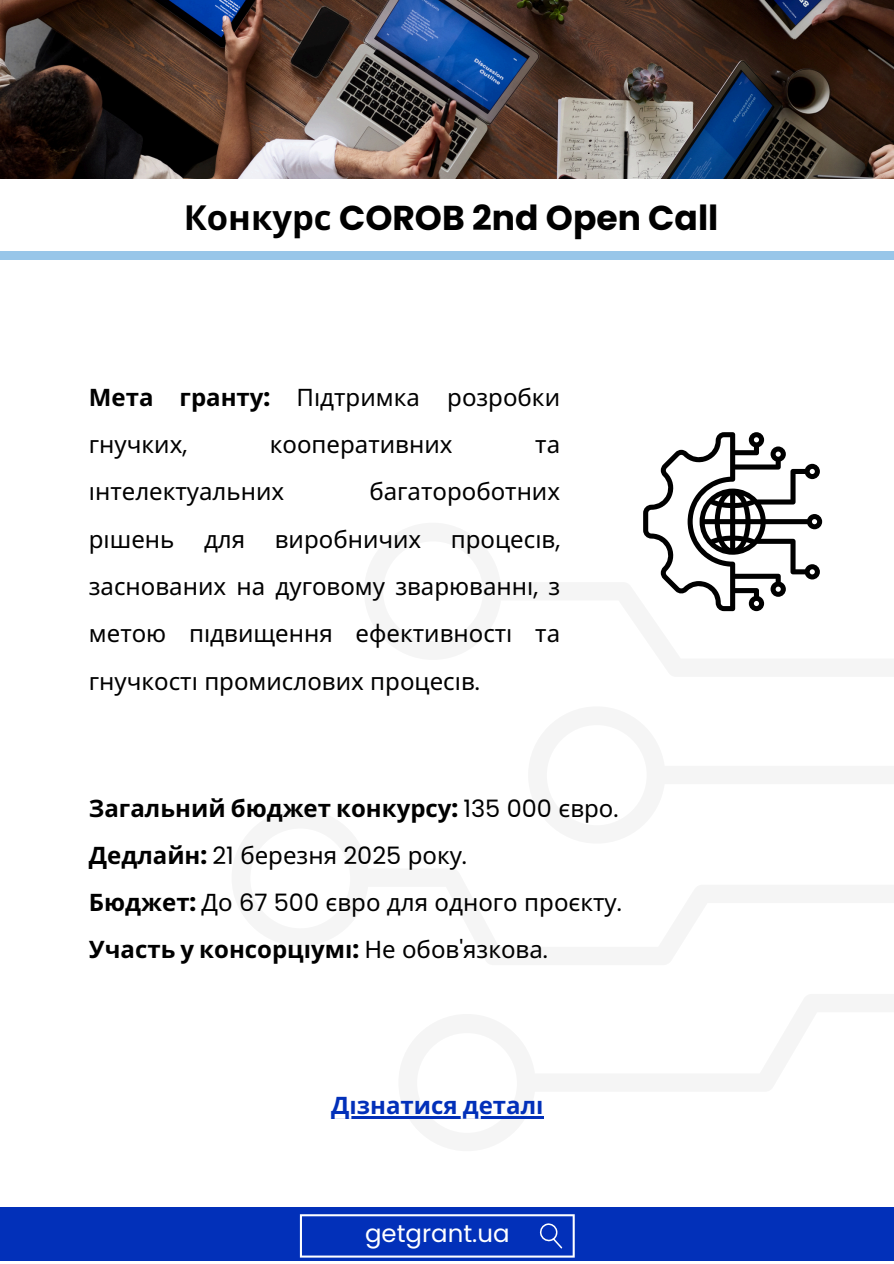
<style>
.page{position:relative;width:894px;height:1264px;background:#fff}
.page>*{position:absolute;margin:0;border:0;box-sizing:border-box;transform-origin:0 0}
.t1{font:700 34.5px "Poppins";color:#000}
.t2{font:24.45px "Poppins";color:#fff}
.t3{font:24px/47.2px "Noto Sans";color:#000}
.t4{font:700 24px/47.2px "Noto Sans";color:#000}
.t5{font:700 24px "Noto Sans";color:#0230b9}
.s1{font-family:"Noto Sans"}
.s2{font-weight:700}
.s3{font-family:"Poppins";font-weight:700}
.s4{font-family:"Poppins"}
.s5{font-family:"Poppins";font-weight:400}
.s6{font-weight:400}
</style>
<div class="page">
<img style="left:0;top:0;width:893px;height:178px">
<div style="left:0;top:1207px;width:893px;height:53px;background:#0230b9"></div>
<svg style="left:300px;top:1214px;width:274px;height:43px"></svg>
<div style="left:0;top:251px;width:893px;height:8px;background:#98c6e9"></div>
<svg style="left:643px;top:432px;width:178px;height:179px"></svg>
<hr style="left:331px;top:1115px;width:212px;height:3px;background:#0230b9">
<h4 class="t1" style="left:184px;top:194px;width:536px"><span class="s1">Конкурс</span> COROB 2nd Open Call</h4>
<h3 class="t3" style="left:89px;top:373px;width:472px"><span class="s2">Мета гранту</span><span class="s3">:</span> Підтримка розробки гнучких<span class="s4">,</span></h3>
<h3 class="t3" style="left:270px;top:420px;width:184px">кооперативних</h3>
<h3 class="t3" style="left:535px;top:420px;width:26px">та</h3>
<h3 class="t3" style="left:89px;top:467px;width:197px">і нтелектуальних</h3>
<h3 class="t3" style="left:89px;top:467px;width:472px;text-align:justify;text-indent:280px">багатороботних рі шень для виробничих процесі в<span class="s4">, </span>заснованих на дуговому зварюванні<span class="s4">,</span> з метою підвищення ефективності та гнучкості промислових процесі в<span class="s4">.</span></h3>
<p class="t4" style="left:89px;top:783px;width:534px">Загальний бюджет конкурсу<span class="s4">:</span> <span class="s5">135 000</span> <span class="s6">євро</span><span class="s5">.<br></span>Дедлайн<span class="s4">:</span> <span class="s5">21</span> <span class="s6">березня</span> <span class="s5">2025</span> <span class="s6">року</span><span class="s5">.<br></span>Бюджет<span class="s4">:</span> <span class="s6">До</span> <span class="s5">67 500</span> <span class="s6">євро для одного проєкту</span><span class="s5">.<br></span>Участь у консорціумі<span class="s4">:</span> <span class="s6">Не обов</span><span class="s5">'</span><span class="s6">язкова</span><span class="s5">.</span></p>
<p class="t5" style="left:331px;top:1087px;width:210px">Дізнатися деталі</p>
<h2 class="t2" style="left:365px;top:1216px;width:146px">getgrant.ua</h2>
</div>
